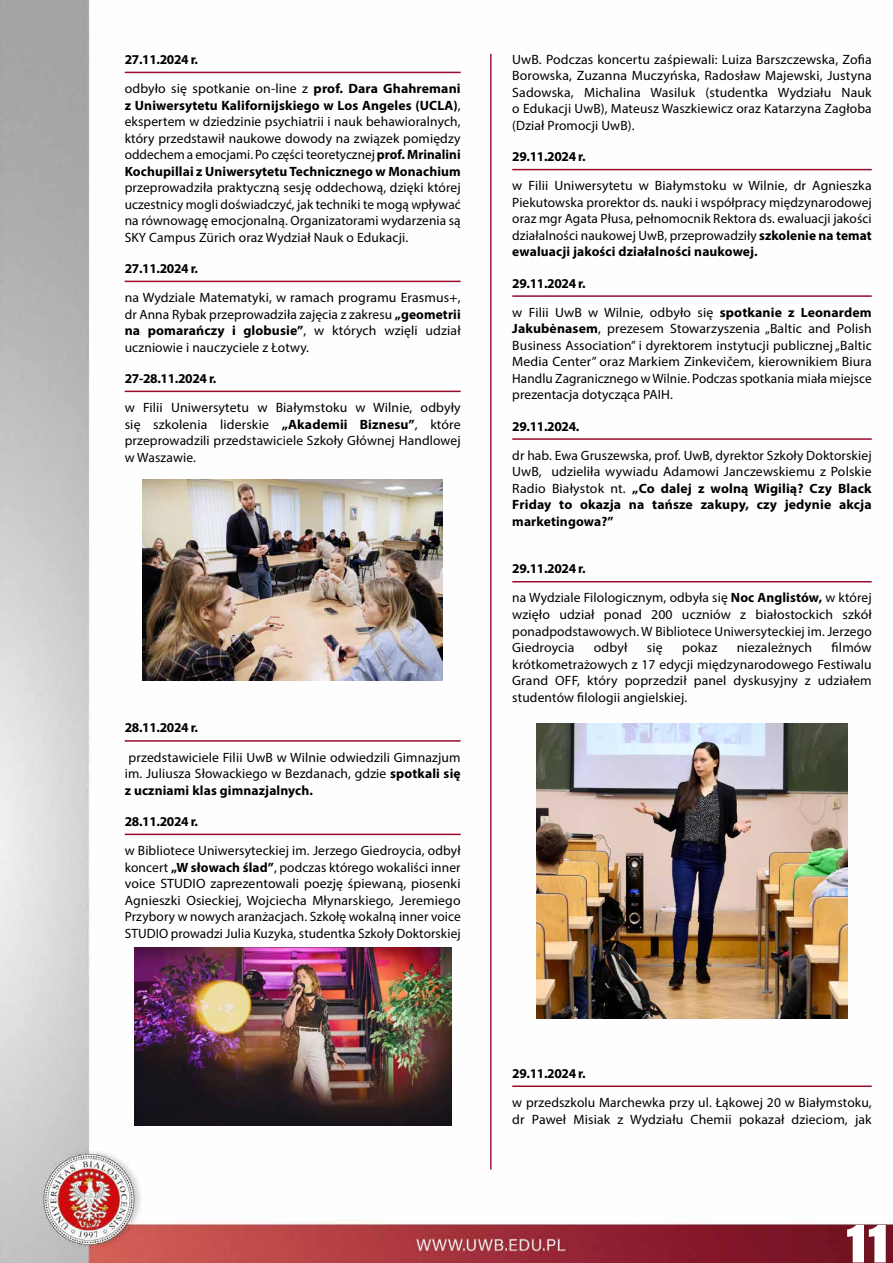
<style>
.page{position:relative;width:893px;height:1263px;background:#fff}
.page>*{position:absolute;margin:0;border:0;box-sizing:border-box;transform-origin:0 0}
.t1{font:57px "Acumin Variable Concept";color:#fff}
.Informator{font:13.5px/16.5px "Myriad Pro";letter-spacing:.01em;color:#000;text-align:justify}
.Daty_z_kreską{font:700 13.5px "Myriad Pro";letter-spacing:-.025em;color:#000}
.s1{font-weight:700}
</style>
<div class="page">
<img style="left:0;top:0;width:893px;height:1263px">
<hr style="left:490px;top:54px;width:2px;height:1115px;background:#981732">
<hr style="left:125px;top:72px;width:336px;height:1px;background:#990a2c">
<hr style="left:125px;top:281px;width:336px;height:1px;background:#990a2c">
<hr style="left:125px;top:391px;width:336px;height:1px;background:#990a2c">
<hr style="left:125px;top:740px;width:336px;height:2px;background:#990a2c">
<hr style="left:125px;top:834px;width:336px;height:1px;background:#990a2c">
<img style="left:142px;top:480px;width:301px;height:200px">
<img style="left:134px;top:947px;width:317px;height:178px">
<hr style="left:512px;top:169px;width:360px;height:1px;background:#990a2c">
<hr style="left:512px;top:295px;width:360px;height:2px;background:#990a2c">
<hr style="left:512px;top:438px;width:360px;height:2px;background:#990a2c">
<hr style="left:512px;top:581px;width:360px;height:1px;background:#990a2c">
<hr style="left:512px;top:1085px;width:360px;height:2px;background:#990a2c">
<img style="left:536px;top:724px;width:312px;height:295px">
<p class="Daty_z_kreską" style="left:125px;top:51px;width:75px">27.11.2024 r.</p>
<p class="Informator" style="left:125px;top:80px;width:338px">odbyło się spotkanie on-line z <span class="s1">prof. Dara Ghahremani z Uniwersytetu Kalifornijskiego w Los Angeles (UCLA)</span>, ekspertem w dziedzinie psychiatrii i nauk behawioralnych, który przedstawił naukowe dowody na związek pomiędzy oddechem a emocjami. Po części teoretycznej <span class="s1">prof. Mrinalini Kochupillai z Uniwersytetu Technicznego w Monachium </span>przeprowadziła praktyczną sesję oddechową, dzięki której uczestnicy mogli doświadczyć, jak techniki te mogą wpływać na równowagę emocjonalną. Organizatorami wydarzenia są SKY Campus Zürich oraz Wydział Nauk o Edukacji.</p>
<p class="Daty_z_kreską" style="left:125px;top:260px;width:75px">27.11.2024 r.</p>
<p class="Informator" style="left:125px;top:289px;width:337px">na Wydziale Matematyki, w ramach programu Erasmus+, dr Anna Rybak przeprowadziła zajęcia z zakresu <span class="s1">„geometrii na pomarańczy i globusie”</span>, w których wzięli udział uczniowie i nauczyciele z Łotwy.</p>
<p class="Daty_z_kreską" style="left:125px;top:369px;width:93px">27-28.11.2024 r.</p>
<p class="Informator" style="left:125px;top:399px;width:337px">w Filii Uniwersytetu w Białymstoku w Wilnie, odbyły się szkolenia liderskie <span class="s1">„Akademii Biznesu”</span>, które przeprowadzili przedstawiciele Szkoły Głównej Handlowej w Waszawie.</p>
<p class="Daty_z_kreską" style="left:125px;top:719px;width:75px">28.11.2024 r.</p>
<p class="Informator" style="left:125px;top:749px;width:337px">przedstawiciele Filii UwB w Wilnie odwiedzili Gimnazjum im. Juliusza Słowackiego w Bezdanach, gdzie <span class="s1">spotkali się z uczniami klas gimnazjalnych.</span></p>
<p class="Daty_z_kreską" style="left:125px;top:812px;width:75px">28.11.2024 r.</p>
<p class="Informator" style="left:125px;top:842px;width:338px">w Bibliotece Uniwersyteckiej im. Jerzego Giedroycia, odbył koncert <span class="s1">„W słowach ślad”</span>, podczas którego wokaliści inner voice STUDIO zaprezentowali poezję śpiewaną, piosenki Agnieszki Osieckiej, Wojciecha Młynarskiego, Jeremiego Przybory w nowych aranżacjach. Szkołę wokalną inner voice STUDIO prowadzi Julia Kuzyka, studentka Szkoły Doktorskiej</p>
<p class="Informator" style="left:512px;top:51px;width:361px">UwB. Podczas koncertu zaśpiewali: Luiza Barszczewska, Zofia Borowska, Zuzanna Muczyńska, Radosław Majewski, Justyna Sadowska, Michalina Wasiluk (studentka Wydziału Nauk o Edukacji UwB), Mateusz Waszkiewicz oraz Katarzyna Zagłoba (Dział Promocji UwB).</p>
<p class="Daty_z_kreską" style="left:512px;top:148px;width:75px">29.11.2024 r.</p>
<p class="Informator" style="left:512px;top:177px;width:361px">w Filii Uniwersytetu w Białymstoku w Wilnie, dr Agnieszka Piekutowska prorektor ds. nauki i współpracy międzynarodowej oraz mgr Agata Płusa, pełnomocnik Rektora ds. ewaluacji jakości działalności naukowej UwB, przeprowadziły <span class="s1">szkolenie na temat ewaluacji jakości działalności naukowej.</span></p>
<p class="Daty_z_kreską" style="left:512px;top:274px;width:75px">29.11.2024 r.</p>
<p class="Informator" style="left:512px;top:304px;width:361px">w Filii UwB w Wilnie, odbyło się <span class="s1">spotkanie z Leonardem Jakubėnasem</span>, prezesem Stowarzyszenia „Baltic and Polish Business Association” i dyrektorem instytucji publicznej „Baltic Media Center” oraz Markiem Zinkevičem, kierownikiem Biura Handlu Zagranicznego w Wilnie. Podczas spotkania miała miejsce prezentacja dotycząca PAIH.</p>
<p class="Daty_z_kreską" style="left:512px;top:417px;width:69px">29.11.2024.</p>
<p class="Informator" style="left:512px;top:447px;width:361px">dr hab. Ewa Gruszewska, prof. UwB, dyrektor Szkoły Doktorskiej UwB, udzieliła wywiadu Adamowi Janczewskiemu z Polskie Radio Białystok nt. <span class="s1">„Co dalej z wolną Wigilią? Czy Black Friday to okazja na tańsze zakupy, czy jedynie akcja marketingowa?”</span></p>
<p class="Daty_z_kreską" style="left:512px;top:560px;width:75px">29.11.2024 r.</p>
<p class="Informator" style="left:512px;top:589px;width:361px">na Wydziale Filologicznym, odbyła się <span class="s1">Noc Anglistów,</span> w której wzięło udział ponad 200 uczniów z białostockich szkół ponadpodstawowych. W Bibliotece Uniwersyteckiej im. Jerzego Giedroycia</p>
<p class="Informator" style="left:512px;top:639px;width:361px;text-indent:319px">filmów krótkometrażowych z 17 edycji międzynarodowego Festiwalu Grand OFF, który poprzedził panel dyskusyjny z udziałem studentów filologii angielskiej.</p>
<p class="Informator" style="left:594px;top:639px;width:35px">odbył</p>
<p class="Informator" style="left:647px;top:639px;width:17px">się</p>
<p class="Informator" style="left:682px;top:639px;width:37px">pokaz</p>
<p class="Informator" style="left:737px;top:639px;width:77px">niezależnych</p>
<p class="Daty_z_kreską" style="left:512px;top:1064px;width:75px">29.11.2024 r.</p>
<p class="Informator" style="left:512px;top:1094px;width:361px">w przedszkolu Marchewka przy ul. Łąkowej 20 w Białymstoku, dr Paweł Misiak z Wydziału Chemii pokazał dzieciom, jak</p>
<h1 class="t1" style="left:845px;top:1203px;width:47px">11</h1>
</div>
